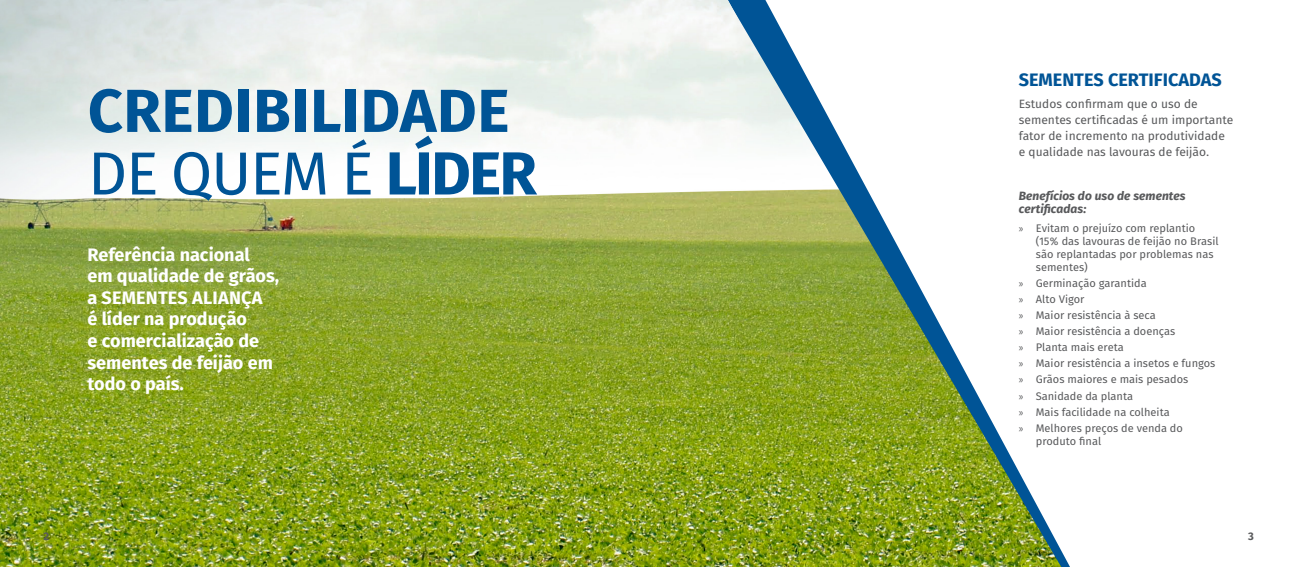
<style>
.page{position:relative;width:1304px;height:567px;background:#fff}
.page>*{position:absolute;margin:0;border:0;box-sizing:border-box;transform-origin:0 0}
.t1{font:700 60.7px/62.6px "Fira Sans OT";letter-spacing:.01em;color:#005496}
.t2{font:700 18px/21.6px "Fira Sans OT";color:#fff}
.t3{font:700 18px "Fira Sans OT";color:#005496}
.t4{font:12px/16px "Fira Sans OT";color:#58595b}
.t5{font:italic 700 12px/13px "Fira Sans OT";color:#58595b}
.t6{font:11px/16px "Fira Sans OT";color:#58595b}
.t7{font:700 11px "Fira Sans OT";color:#58595b}
.s1{font-weight:400}
.s2{font-family:"Myriad Pro"}
</style>
<div class="page">
<img style="left:0;top:0;width:1061px;height:567px">
<h1 class="t1" style="left:88px;top:84px;width:451px">CREDIBILIDADE<br><span class="s1">DE QUEM É</span> LÍDER</h1>
<h2 class="t2" style="left:87px;top:245px;width:193px">Referência nacional em qualidade de grãos, a SEMENTES ALIANÇA<br>é líder na produção<br>e comercialização de sementes de feijão em todo o país.</h2>
<h2 class="t3" style="left:1019px;top:67px;width:204px">SEMENTES CERTIFICADAS</h2>
<p class="t4" style="left:1019px;top:96px;width:216px">Estudos confirmam que o uso de sementes certificadas é um importante fator de incremento na produtividade e qualidade nas lavouras de feijão.</p>
<p class="t5" style="left:1019px;top:191px;width:168px">Benefícios do uso de sementes certificadas:</p>
<p class="t6" style="left:1036px;top:222px;width:184px;line-height:13.2px;text-indent:-17px"><span class="s2">»</span> Evitam o prejuízo com replantio (15% das lavouras de feijão no Brasil são replantadas por problemas nas sementes)</p>
<p class="t6" style="left:1019px;top:276px;width:198px"><span class="s2">»</span> Germinação garantida<br><span class="s2">»</span> Alto Vigor<br><span class="s2">»</span> Maior resistência à seca<br><span class="s2">»</span> Maior resistência a doenças<br><span class="s2">»</span> Planta mais ereta<br><span class="s2">»</span> Maior resistência a insetos e fungos <span class="s2">»</span> Grãos maiores e mais pesados<br><span class="s2">»</span> Sanidade da planta<br><span class="s2">»</span> Mais facilidade na colheita<br><span class="s2">»</span> Melhores preços de venda do</p>
<p class="t6" style="left:1036px;top:434px;width:67px">produto final</p>
<p class="t7" style="left:43px;top:529px;width:7px">2</p>
<p class="t7" style="left:1248px;top:529px;width:7px">3</p>
</div>
